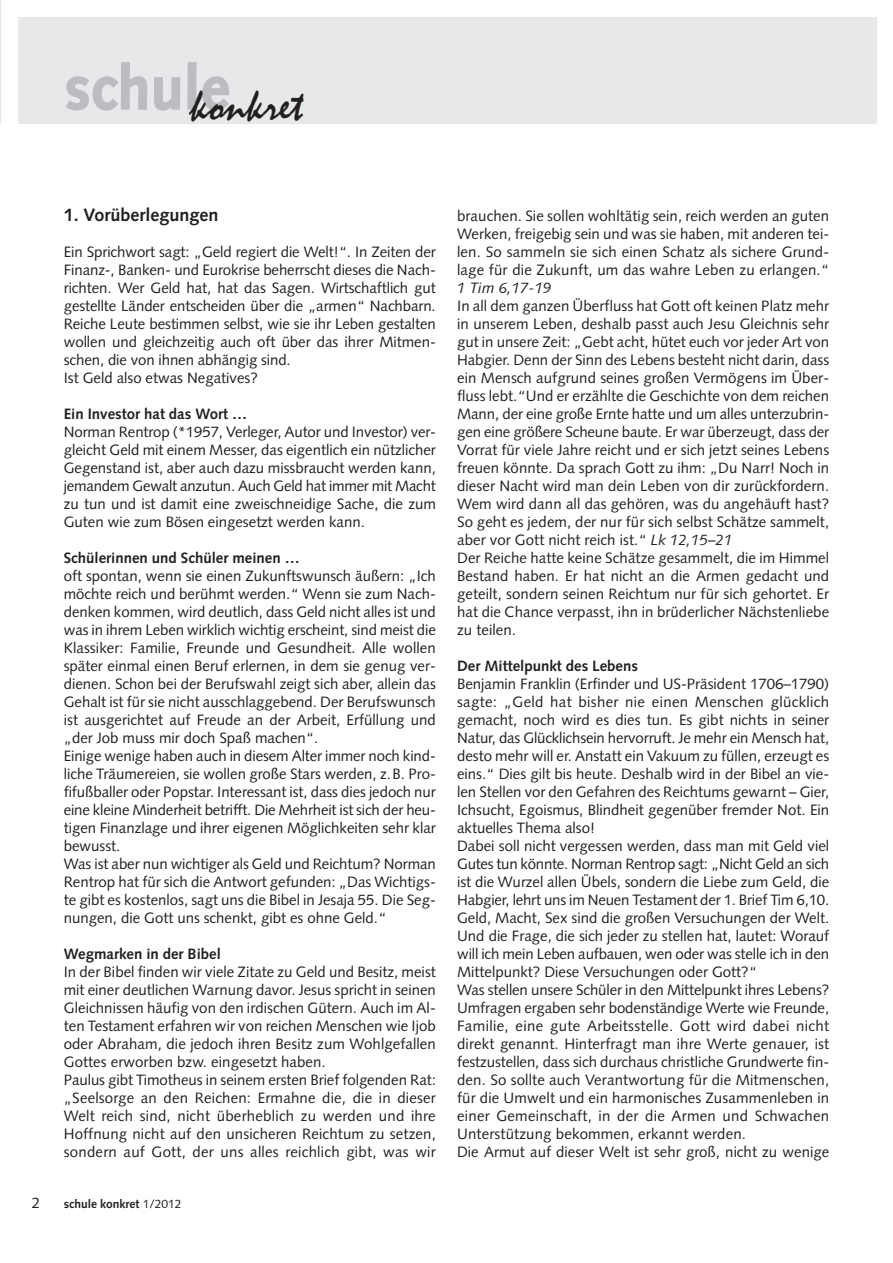
<style>
.page{position:relative;width:893px;height:1263px;background:#fff}
.page>*{position:absolute;margin:0;border:0;box-sizing:border-box;transform-origin:0 0}
.t1{font:46.5px "Mistral";color:#231f20}
.t2{font:700 18px "Syntax";color:#231f20}
.t3{font:15px/18px "Syntax";color:#231f20}
.t4{font:700 15px "Syntax";color:#231f20}
.t5{font:italic 15px "Syntax";letter-spacing:.01em;color:#231f20}
.t6{font:700 12px "Syntax";color:#231f20}
.s1{font-weight:400}
.s2{font-style:italic}
</style>
<div class="page">
<div style="left:18px;top:17px;width:859px;height:107px;background:#e7e8e9"></div>
<h1 class="t1" style="left:65px;top:77px;width:240px"><sup>schul</sup>k<sup>e</sup>onkret</h1>
<p class="t2" style="left:64px;top:207px;width:156px">1. Vorüberlegungen</p>
<p class="t3" style="left:64px;top:244px;width:374px">Ein Sprichwort sagt: „Geld regiert die Welt!“. In Zeiten der Finanz-, Banken- und Eurokrise beherrscht dieses die Nach&shy;richten. Wer Geld hat, hat das Sagen. Wirtschaftlich gut gestellte Länder entscheiden über die „armen“ Nachbarn.<br>Reiche Leute bestimmen selbst, wie sie ihr Leben gestalten wollen und gleichzeitig auch oft über das ihrer Mitmen&shy;schen, die von ihnen abhängig sind.<br>Ist Geld also etwas Negatives?</p>
<p class="t4" style="left:64px;top:407px;width:185px">Ein Investor hat das Wort …</p>
<p class="t3" style="left:64px;top:424px;width:374px;text-align:justify">Norman Rentrop (*1957, Verleger, Autor und Investor) ver&shy;gleicht Geld mit einem Messer, das eigentlich ein nützlicher Gegenstand ist, aber auch dazu missbraucht werden kann, jemandem Gewalt anzutun. Auch Geld hat immer mit Macht zu tun und ist damit eine zweischneidige Sache, die zum Guten wie zum Bösen eingesetzt werden kann.</p>
<p class="t4" style="left:64px;top:551px;width:237px">Schülerinnen und Schüler meinen …</p>
<p class="t3" style="left:64px;top:568px;width:374px">oft spontan, wenn sie einen Zukunftswunsch äußern: „Ich möchte reich und berühmt werden.“ Wenn sie zum Nach&shy;denken kommen, wird deutlich, dass Geld nicht alles ist und was in ihrem Leben wirklich wichtig erscheint, sind meist die Klassiker: Familie, Freunde und Gesundheit. Alle wollen später einmal einen Beruf erlernen, in dem sie genug ver&shy;dienen. Schon bei der Berufswahl zeigt sich aber, allein das Gehalt ist für sie nicht ausschlaggebend. Der Berufswunsch ist ausgerichtet auf Freude an der Arbeit, Erfüllung und „der Job muss mir doch Spaß machen“.<br>Einige wenige haben auch in diesem Alter immer noch kind&shy;liche Träumereien, sie wollen große Stars werden, z.B. Pro&shy;fifußballer oder Popstar. Interessant ist, dass dies jedoch nur eine kleine Minderheit betrifft. Die Mehrheit ist sich der heu&shy;tigen Finanzlage und ihrer eigenen Möglichkeiten sehr klar bewusst.<br>Was ist aber nun wichtiger als Geld und Reichtum? Norman Rentrop hat für sich die Antwort gefunden: „Das Wichtigs&shy;te gibt es kostenlos, sagt uns die Bibel in Jesaja 55. Die Seg&shy;nungen, die Gott uns schenkt, gibt es ohne Geld.“</p>
<p class="t4" style="left:64px;top:947px;width:159px">Wegmarken in der Bibel</p>
<p class="t3" style="left:64px;top:964px;width:374px">In der Bibel finden wir viele Zitate zu Geld und Besitz, meist mit einer deutlichen Warnung davor. Jesus spricht in seinen Gleichnissen häufig von den irdischen Gütern. Auch im Al&shy;ten Testament erfahren wir von reichen Menschen wie Ijob oder Abraham, die jedoch ihren Besitz zum Wohlgefallen Gottes erworben bzw. eingesetzt haben.<br>Paulus gibt Timotheus in seinem ersten Brief folgenden Rat: „Seelsorge an den Reichen: Ermahne die, die in dieser Welt reich sind, nicht überheblich zu werden und ihre Hoffnung nicht auf den unsicheren Reichtum zu setzen, sondern auf Gott, der uns alles reichlich gibt, was wir</p>
<p class="t3" style="left:32px;top:1195px;width:10px">2</p>
<p class="t6" style="left:64px;top:1199px;width:119px">schule konkret <span class="s1">1/2012</span></p>
<p class="t3" style="left:457px;top:208px;width:374px;text-align:justify">brauchen. Sie sollen wohltätig sein, reich werden an guten Werken, freigebig sein und was sie haben, mit anderen tei&shy;len. So sammeln sie sich einen Schatz als sichere Grund&shy;lage für die Zukunft, um das wahre Leben zu erlangen.“</p>
<p class="t5" style="left:457px;top:281px;width:96px">1 Tim 6,17-19</p>
<p class="t3" style="left:457px;top:298px;width:374px">In all dem ganzen Überfluss hat Gott oft keinen Platz mehr in unserem Leben, deshalb passt auch Jesu Gleichnis sehr gut in unsere Zeit: „Gebt acht, hütet euch vor jeder Art von Habgier. Denn der Sinn des Lebens besteht nicht darin, dass ein Mensch aufgrund seines großen Vermögens im Über&shy;fluss lebt.“Und er erzählte die Geschichte von dem reichen Mann, der eine große Ernte hatte und um alles unterzubrin&shy;gen eine größere Scheune baute. Er war überzeugt, dass der Vorrat für viele Jahre reicht und er sich jetzt seines Lebens freuen könnte. Da sprach Gott zu ihm: „Du Narr! Noch in dieser Nacht wird man dein Leben von dir zurückfordern.<br>Wem wird dann all das gehören, was du angehäuft hast?<br>So geht es jedem, der nur für sich selbst Schätze sammelt, aber vor Gott nicht reich ist.“ <span class="s2">Lk 12,15–21<br></span>Der Reiche hatte keine Schätze gesammelt, die im Himmel Bestand haben. Er hat nicht an die Armen gedacht und geteilt, sondern seinen Reichtum nur für sich gehortet. Er hat die Chance verpasst, ihn in brüderlicher Nächstenliebe zu teilen.</p>
<p class="t4" style="left:457px;top:659px;width:182px">Der Mittelpunkt des Lebens</p>
<p class="t3" style="left:457px;top:676px;width:374px">Benjamin Franklin (Erfinder und US-Präsident 1706–1790) sagte: „Geld hat bisher nie einen Menschen glücklich gemacht, noch wird es dies tun. Es gibt nichts in seiner Natur, das Glücklichsein hervorruft. Je mehr ein Mensch hat, desto mehr will er. Anstatt ein Vakuum zu füllen, erzeugt es eins.“ Dies gilt bis heute. Deshalb wird in der Bibel an vie&shy;len Stellen vor den Gefahren des Reichtums gewarnt – Gier, Ichsucht, Egoismus, Blindheit gegenüber fremder Not. Ein aktuelles Thema also!<br>Dabei soll nicht vergessen werden, dass man mit Geld viel Gutes tun könnte. Norman Rentrop sagt: „Nicht Geld an sich ist die Wurzel allen Übels, sondern die Liebe zum Geld, die Habgier, lehrt uns im Neuen Testament der 1. Brief Tim 6,10.<br>Geld, Macht, Sex sind die großen Versuchungen der Welt.<br>Und die Frage, die sich jeder zu stellen hat, lautet: Worauf will ich mein Leben aufbauen, wen oder was stelle ich in den Mittelpunkt? Diese Versuchungen oder Gott?“<br>Was stellen unsere Schüler in den Mittelpunkt ihres Lebens?<br>Umfragen ergaben sehr bodenständige Werte wie Freunde, Familie, eine gute Arbeitsstelle. Gott wird dabei nicht direkt genannt. Hinterfragt man ihre Werte genauer, ist festzustellen, dass sich durchaus christliche Grundwerte fin&shy;den. So sollte auch Verantwortung für die Mitmenschen, für die Umwelt und ein harmonisches Zusammenleben in einer Gemeinschaft, in der die Armen und Schwachen Unterstützung bekommen, erkannt werden.<br>Die Armut auf dieser Welt ist sehr groß, nicht zu wenige</p>
</div>
